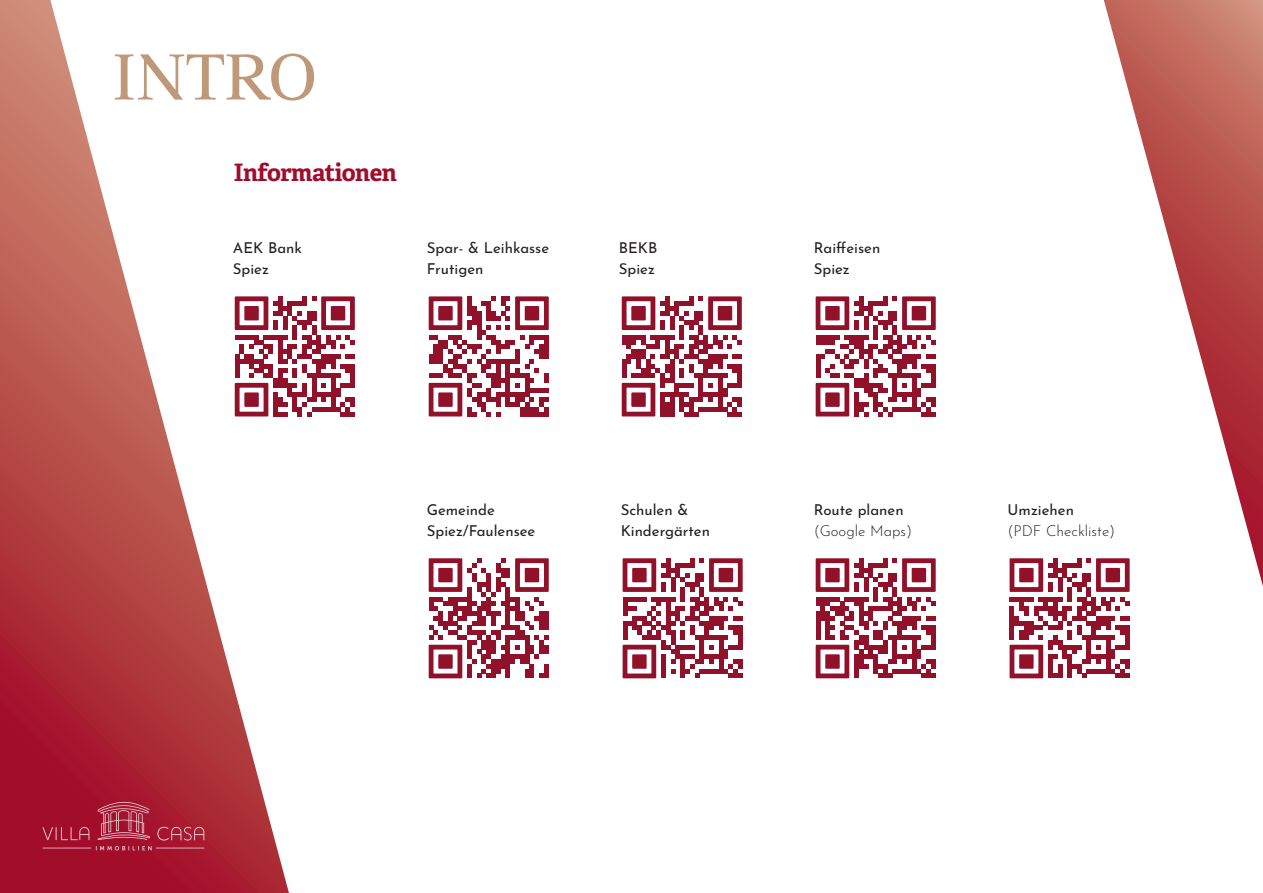
<style>
.page{position:relative;width:1263px;height:893px;background:#fff}
.page>*{position:absolute;margin:0;border:0;box-sizing:border-box;transform-origin:0 0}
.t1{font:700 24px "Adelle";letter-spacing:-.02em;color:#a20c2b}
.t2{font:15px/21px "Josefin Sans";color:#231f20}
.t3{font:300 15px/21px "Josefin Sans";color:#231f20}
.s1{font-weight:400}
</style>
<div class="page">
<svg style="left:289px;top:296px;width:66px;height:120px"></svg>
<svg style="left:429px;top:558px;width:120px;height:120px"></svg>
<svg style="left:622px;top:296px;width:120px;height:120px"></svg>
<svg style="left:816px;top:558px;width:120px;height:120px"></svg>
<svg style="left:429px;top:296px;width:120px;height:120px"></svg>
<svg style="left:623px;top:558px;width:120px;height:120px"></svg>
<svg style="left:816px;top:296px;width:120px;height:120px"></svg>
<svg style="left:1009px;top:558px;width:121px;height:120px"></svg>
<svg style="left:289px;top:54px;width:25px;height:47px"></svg>
<svg style="left:0;top:0;width:289px;height:893px"></svg>
<svg style="left:1104px;top:0;width:159px;height:586px"></svg>
<svg style="left:96px;top:846px;width:56px;height:4px"></svg>
<svg style="left:97px;top:802px;width:53px;height:38px;background:#b53d53"></svg>
<hr style="left:43px;top:848px;width:48px;height:1px;background:#fff">
<hr style="left:156px;top:848px;width:48px;height:1px;background:#fff">
<svg style="left:43px;top:827px;width:46px;height:13px"></svg>
<svg style="left:157px;top:827px;width:47px;height:13px"></svg>
<p class="t1" style="left:234px;top:157px;width:164px">Informationen</p>
<p class="t2" style="left:233px;top:235px;width:71px">AEK Bank<br>Spiez</p>
<p class="t2" style="left:427px;top:235px;width:124px">Spar- &amp; Leihkasse<br>Frutigen</p>
<p class="t2" style="left:619px;top:235px;width:40px">BEKB<br>Spiez</p>
<p class="t2" style="left:814px;top:235px;width:68px">Raiffeisen<br>Spiez</p>
<p class="t2" style="left:427px;top:497px;width:110px">Gemeinde<br>Spiez/Faulensee</p>
<p class="t3" style="left:814px;top:498px;width:100px"><span class="s1">Route planen </span>(Google Maps)</p>
<p class="t2" style="left:621px;top:497px;width:91px">Schulen &amp;<br>Kindergärten</p>
<p class="t3" style="left:1008px;top:498px;width:109px"><span class="s1">Umziehen<br></span>(PDF Checkliste)</p>
</div>
